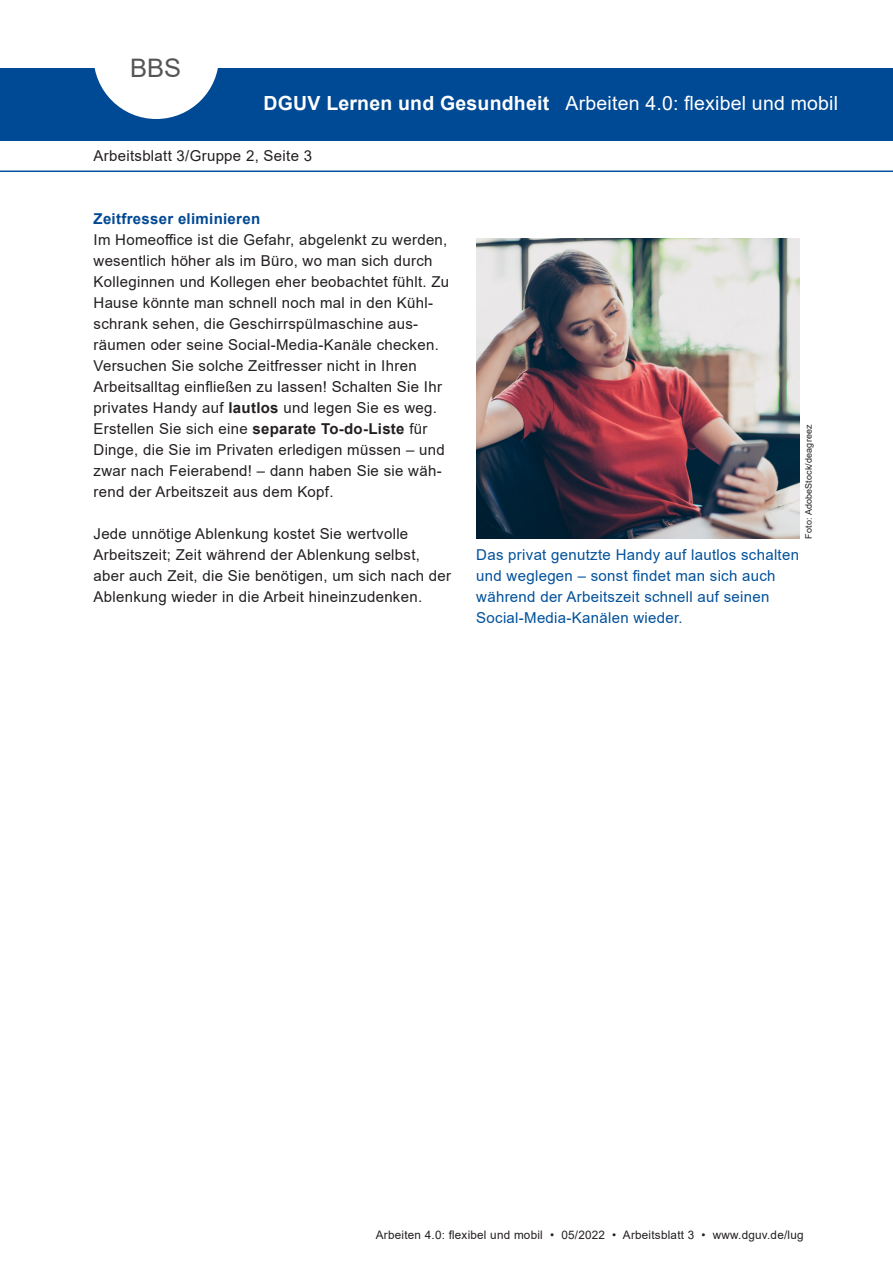
<style>
.page{position:relative;width:893px;height:1263px;background:#fff}
.page>*{position:absolute;margin:0;border:0;box-sizing:border-box;transform-origin:0 0}
.head{font:25.5px "Arial";color:#555}
.t1{font:19.5px "Arial";letter-spacing:.01em;color:#fff}
.t2{font:700 19.5px "Arial";letter-spacing:.01em;color:#fff}
.Fliesstext_Aufzaehlu{font:15px/21px "Arial";letter-spacing:.02em;color:#231f20}
.Fliesstext_Aufzaehlu-2{font:15px/21px "Arial";letter-spacing:.02em;color:#01519b}
.Zwischenüberschrift{font:700 15px "Arial";letter-spacing:.02em;color:#004994}
.fusszeile{font:11.7px "Arial";letter-spacing:.02em;color:#231f20}
.Bildnachweis{font:9px "Arial";letter-spacing:.015em;color:#231f20}
.s1{font-weight:700}
</style>
<div class="page">
<div style="left:0;top:68px;width:893px;height:72px;background:#004994"></div>
<svg style="left:94px;top:68px;width:124px;height:51px"></svg>
<hr style="left:0;top:171px;width:893px;height:1px;background:#01519b">
<img style="left:476px;top:239px;width:323px;height:300px">
<p class="head" style="left:130px;top:50px;width:53px">BBS</p>
<p class="t2" style="left:264px;top:89px;width:287px">DGUV Lernen und Gesundheit</p>
<p class="t1" style="left:566px;top:90px;width:274px">Arbeiten 4.0: flexibel und mobil</p>
<p class="Fliesstext_Aufzaehlu" style="left:94px;top:145px;width:220px">Arbeitsblatt 3/Gruppe 2, Seite 3</p>
<p class="Zwischenüberschrift" style="left:94px;top:208px;width:168px">Zeitfresser eliminieren</p>
<p class="Fliesstext_Aufzaehlu" style="left:94px;top:229px;width:357px">Im Homeoffice ist die Gefahr, abgelenkt zu werden, wesentlich höher als im Büro, wo man sich durch Kolleginnen und Kollegen eher beobachtet fühlt. Zu Hause könnte man schnell noch mal in den Kühl&shy;schrank sehen, die Geschirrspülmaschine aus&shy;räumen oder seine Social-Media-Kanäle checken.<br>Versuchen Sie solche Zeitfresser nicht in Ihren Arbeitsalltag einfließen zu lassen! Schalten Sie Ihr privates Handy auf <span class="s1">lautlos</span> und legen Sie es weg.<br>Erstellen Sie sich eine <span class="s1">separate To-do-Liste</span> für Dinge, die Sie im Privaten erledigen müssen – und zwar nach Feierabend! – dann haben Sie sie wäh&shy;rend der Arbeitszeit aus dem Kopf.</p>
<p class="Fliesstext_Aufzaehlu" style="left:94px;top:523px;width:359px">Jede unnötige Ablenkung kostet Sie wertvolle Arbeitszeit; Zeit während der Ablenkung selbst, aber auch Zeit, die Sie benötigen, um sich nach der Ablenkung wieder in die Arbeit hineinzudenken.</p>
<p class="Bildnachweis" style="left:803px;top:539px;width:116px;rotate:-90deg">Foto: AdobeStock/deagreez</p>
<p class="Fliesstext_Aufzaehlu-2" style="left:476px;top:544px;width:324px">Das privat genutzte Handy auf lautlos schalten und weglegen – sonst findet man sich auch während der Arbeitszeit schnell auf seinen Social-Media-Kanälen wieder.</p>
<p class="fusszeile" style="left:376px;top:1227px;width:429px">Arbeiten 4.0: flexibel und mobil • 05/2022 • Arbeitsblatt 3 • www.dguv.de/lug</p>
</div>
